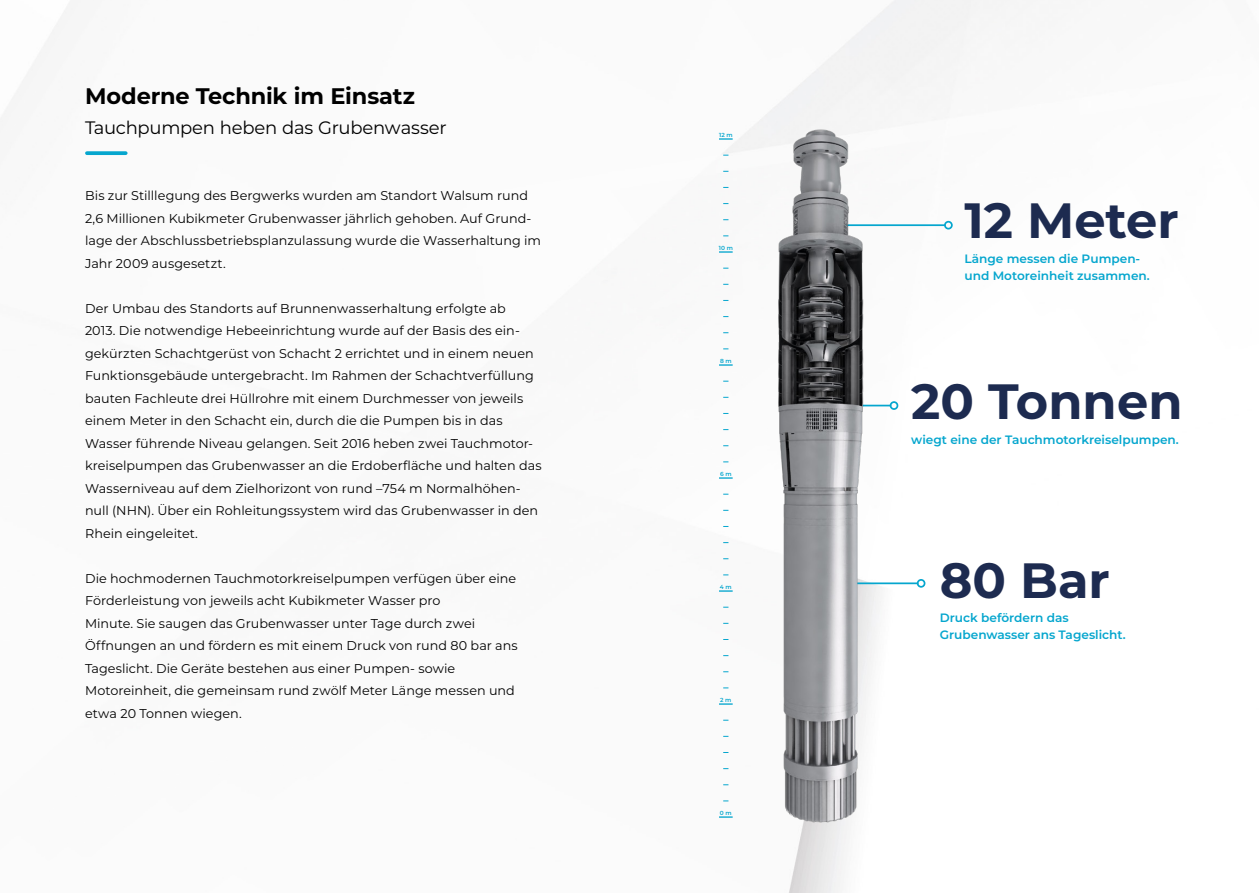
<style>
.page{position:relative;width:1259px;height:893px;background:#fff}
.page>*{position:absolute;margin:0;border:0;box-sizing:border-box;transform-origin:0 0}
.t1{font:700 49.5px "Montserrat";color:#1d2b50}
.t2{font:700 22.5px "Montserrat";letter-spacing:-.005em;color:#000}
.t3{font:18px "Montserrat";letter-spacing:-.015em;color:#000}
.t4{font:12.75px/22.5px "Montserrat";color:#000}
.t5{font:600 12.15px/17.4px "Montserrat";color:#05a6ce}
.t6{font:600 5.85px "Montserrat";color:#05a6ce}
</style>
<div class="page">
<img style="left:0;top:0;width:1010px;height:893px">
<svg style="left:87px;top:151px;width:39px;height:4px"></svg>
<hr style="left:816px;top:224px;width:129px;height:2px;background:#05a6ce">
<div style="left:944px;top:221px;width:8px;height:9px;border:2px solid #05a6ce;border-radius:50%"></div>
<div style="left:889px;top:401px;width:9px;height:9px;border:2px solid #05a6ce;border-radius:50%"></div>
<hr style="left:805px;top:582px;width:112px;height:2px;background:#05a6ce">
<div style="left:916px;top:579px;width:9px;height:9px;border:2px solid #05a6ce;border-radius:50%"></div>
<img style="left:746px;top:93px;width:148px;height:760px">
<svg style="left:719px;top:477px;width:13px;height:2px"></svg>
<svg style="left:719px;top:590px;width:13px;height:2px"></svg>
<svg style="left:719px;top:703px;width:13px;height:2px"></svg>
<svg style="left:719px;top:364px;width:13px;height:2px"></svg>
<svg style="left:719px;top:251px;width:13px;height:2px"></svg>
<svg style="left:719px;top:138px;width:13px;height:2px"></svg>
<svg style="left:719px;top:816px;width:13px;height:2px"></svg>
<h2 class="t2" style="left:85px;top:80px;width:331px">Moderne Technik im Einsatz</h2>
<h3 class="t3" style="left:85px;top:116px;width:363px">Tauchpumpen heben das Grubenwasser</h3>
<p class="t4" style="left:85px;top:184px;width:457px">Bis zur Stilllegung des Bergwerks wurden am Standort Walsum rund 2,6 Millionen Kubikmeter Grubenwasser jährlich gehoben. Auf Grund&shy;lage der Abschlussbetriebsplanzulassung wurde die Wasserhaltung im Jahr 2009 ausgesetzt.</p>
<p class="t4" style="left:85px;top:296px;width:458px">Der Umbau des Standorts auf Brunnenwasserhaltung erfolgte ab<br>2013. Die notwendige Hebeeinrichtung wurde auf der Basis des ein&shy;gekürzten Schachtgerüst von Schacht 2 errichtet und in einem neuen Funktionsgebäude untergebracht. Im Rahmen der Schachtverfüllung bauten Fachleute drei Hüllrohre mit einem Durchmesser von jeweils einem Meter in den Schacht ein, durch die die Pumpen bis in das Wasser führende Niveau gelangen. Seit 2016 heben zwei Tauchmotor&shy;kreiselpumpen das Grubenwasser an die Erdoberfläche und halten das Wasserniveau auf dem Zielhorizont von rund –754 m Normalhöhen&shy;null (NHN). Über ein Rohleitungssystem wird das Grubenwasser in den Rhein eingeleitet.</p>
<p class="t4" style="left:85px;top:566px;width:434px">Die hochmodernen Tauchmotorkreiselpumpen verfügen über eine Förderleistung von jeweils acht Kubikmeter Wasser pro<br>Minute. Sie saugen das Grubenwasser unter Tage durch zwei Öffnungen an und fördern es mit einem Druck von rund 80 bar ans Tageslicht. Die Geräte bestehen aus einer Pumpen- sowie Motoreinheit, die gemeinsam rund zwölf Meter Länge messen und etwa 20 Tonnen wiegen.</p>
<p class="t6" style="left:719px;top:130px;width:15px">12 m</p>
<p class="t6" style="left:719px;top:243px;width:16px">10 m</p>
<p class="t6" style="left:720px;top:356px;width:13px">8 m</p>
<p class="t6" style="left:720px;top:469px;width:13px">6 m</p>
<p class="t6" style="left:720px;top:582px;width:13px">4 m</p>
<p class="t6" style="left:720px;top:696px;width:13px">2 m</p>
<p class="t6" style="left:720px;top:808px;width:13px">0 m</p>
<h1 class="t1" style="left:964px;top:185px;width:216px">12 Meter</h1>
<p class="t5" style="left:964px;top:249px;width:187px">Länge messen die Pumpen&shy;und Motoreinheit zusammen.</p>
<h1 class="t1" style="left:911px;top:366px;width:273px">20 Tonnen</h1>
<p class="t5" style="left:911px;top:431px;width:269px">wiegt eine der Tauchmotorkreiselpumpen.</p>
<h1 class="t1" style="left:940px;top:545px;width:172px">80 Bar</h1>
<p class="t5" style="left:940px;top:608px;width:187px">Druck befördern das<br>Grubenwasser ans Tageslicht.</p>
</div>
